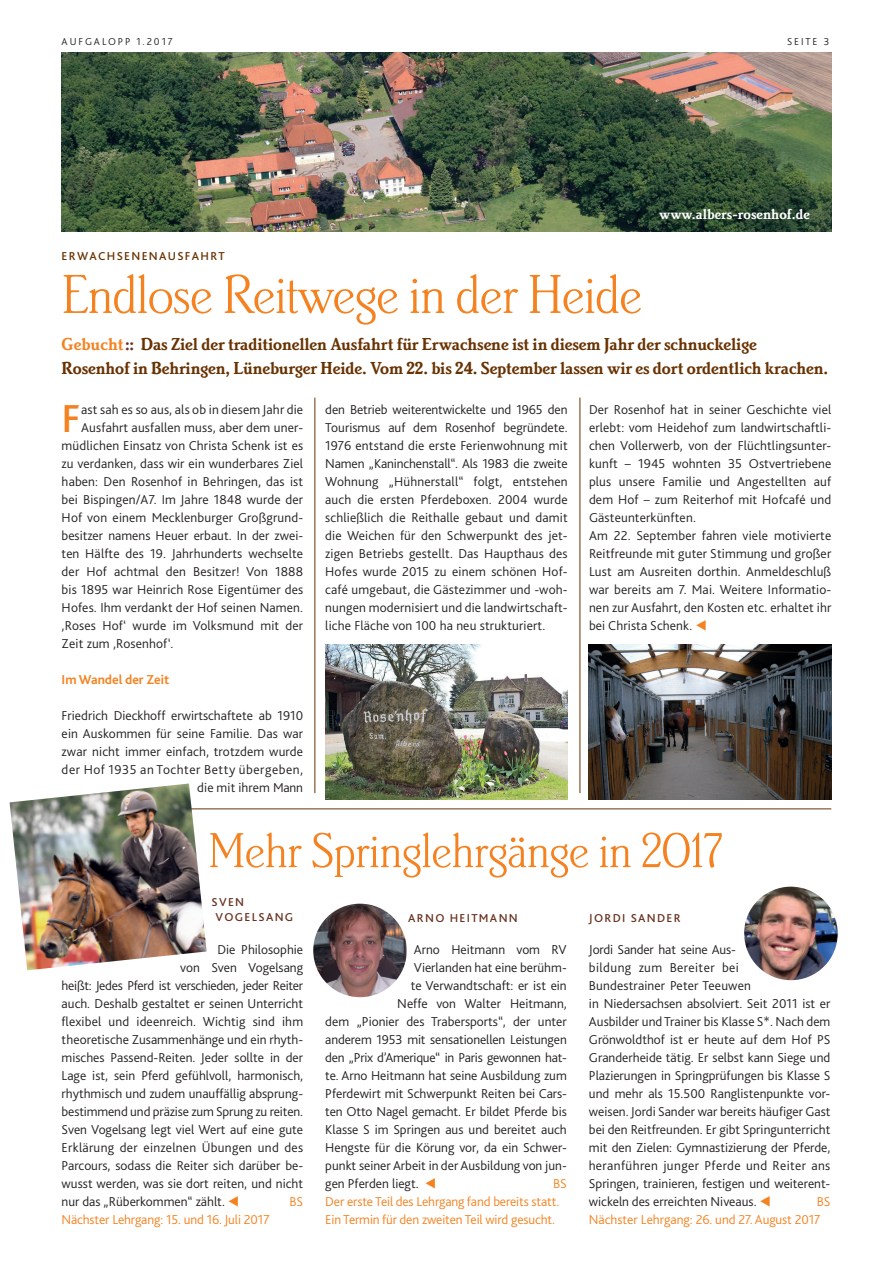
<style>
.page{position:relative;width:893px;height:1263px;background:#fff}
.page>*{position:absolute;margin:0;border:0;box-sizing:border-box;transform-origin:0 0}
.t1{font:57px "Brighton Light Plain";letter-spacing:-.015em;color:#f58220}
.t2{font:51px "Brighton Light Plain";letter-spacing:-.01em;color:#f58220}
.t3{font:500 40.8px "Bliss 2";color:#f58220}
.t4{font:18px/24px "Brighton Bold Plain";letter-spacing:-.01em;color:#683202}
.t5{font:15px "Brighton Bold Plain";color:#fff}
.t6{font:300 13.5px/18px "Bliss 2";color:#231f20}
.t7{font:300 13.5px/18px "Bliss 2";letter-spacing:-.01em;color:#f58220}
.t8{font:300 13.5px "Bliss 2";letter-spacing:-.02em;color:#231f20}
.t9{font:300 13.5px "Bliss 2";letter-spacing:.02em;color:#231f20}
.t10{font:700 13.5px "Bliss 2";letter-spacing:-.005em;color:#f58220}
.t11{font:500 12px/15px "Bliss 2";letter-spacing:.11em;color:#693221}
.t12{font:500 12px "Bliss 2";letter-spacing:.11em;color:#683202}
.t13{font:300 10.5px "Bliss 2";letter-spacing:.18em;color:#231f20}
.s1{color:#f58220}
.s2{color:#693221}
</style>
<div class="page">
<hr style="left:315px;top:398px;width:1px;height:395px;background:#683202">
<img style="left:325px;top:644px;width:243px;height:155px">
<img style="left:62px;top:52px;width:769px;height:180px">
<img style="left:589px;top:644px;width:242px;height:155px">
<hr style="left:62px;top:809px;width:769px;height:1px;background:#683202">
<img style="left:744px;top:887px;width:94px;height:93px;border-radius:47px">
<hr style="left:580px;top:398px;width:1px;height:395px;background:#683202">
<img style="left:313px;top:904px;width:94px;height:93px;border-radius:47px">
<img style="left:10px;top:783px;width:197px;height:187px">
<p class="t13" style="left:62px;top:35px;width:113px">AUFGALOPP 1.2017</p>
<p class="t13" style="left:787px;top:35px;width:44px">SEITE 3</p>
<p class="t5" style="left:659px;top:205px;width:152px">www.albers-rosenhof.de</p>
<p class="t12" style="left:62px;top:249px;width:165px">ERWACHSENENAUSFAHRT</p>
<h1 class="t1" style="left:62px;top:264px;width:582px">Endlose Reitwege in der Heide</h1>
<h3 class="t4" style="left:62px;top:332px;width:768px"><span class="s1">Gebucht</span><span class="s2">::</span> Das Ziel der traditionellen Ausfahrt für Erwachsene ist in diesem Jahr der schnuckelige<br>Rosenhof in Behringen, Lüneburger Heide. Vom 22. bis 24. September lassen wir es dort ordentlich krachen.</h3>
<p class="t6" style="left:325px;top:400px;width:244px;text-align:justify">den Betrieb weiterentwickelte und 1965 den Tourismus auf dem Rosenhof begründete.<br>1976 entstand die erste Ferienwohnung mit Namen „Kaninchenstall“. Als 1983 die zweite Wohnung „Hühnerstall“ folgt, entstehen auch die ersten Pferdeboxen. 2004 wurde schließlich die Reithalle gebaut und damit die Weichen für den Schwerpunkt des jet&shy;zigen Betriebs gestellt. Das Haupthaus des Hofes wurde 2015 zu einem schönen Hof&shy;café umgebaut, die Gästezimmer und -woh&shy;nungen modernisiert und die landwirtschaft&shy;liche Fläche von 100 ha neu strukturiert.</p>
<h3 class="t3" style="left:62px;top:393px;width:21px">F</h3>
<p class="t6" style="left:81px;top:400px;width:223px">ast sah es so aus, als ob in diesem Jahr die</p>
<p class="t6" style="left:589px;top:400px;width:244px">Der Rosenhof hat in seiner Geschichte viel erlebt: vom Heidehof zum landwirtschaftli&shy;chen Vollerwerb, von der Flüchtlingsunter&shy;kunft – 1945 wohnten 35 Ostvertriebene plus unsere Familie und Angestellten auf dem Hof – zum Reiterhof mit Hofcafé und Gästeunterkünften.<br>Am 22. September fahren viele motivierte Reitfreunde mit guter Stimmung und großer Lust am Ausreiten dorthin. Anmeldeschluß war bereits am 7. Mai. Weitere Informatio&shy;nen zur Ausfahrt, den Kosten etc. erhaltet ihr bei Christa Schenk.</p>
<p class="t6" style="left:81px;top:418px;width:223px">Ausfahrt ausfallen muss, aber dem uner-</p>
<p class="t6" style="left:62px;top:436px;width:243px">müdlichen Einsatz von Christa Schenk ist es</p>
<p class="t6" style="left:62px;top:454px;width:243px">zu verdanken, dass wir ein wunderbares Ziel</p>
<p class="t6" style="left:62px;top:472px;width:243px">haben: Den Rosenhof in Behringen, das ist</p>
<p class="t6" style="left:62px;top:490px;width:243px">bei Bispingen/A7. Im Jahre 1848 wurde der</p>
<p class="t6" style="left:62px;top:508px;width:243px">Hof von einem Mecklenburger Großgrund-</p>
<p class="t6" style="left:62px;top:526px;width:243px">besitzer namens Heuer erbaut. In der zwei-</p>
<p class="t6" style="left:62px;top:544px;width:243px">ten Hälfte des 19. Jahrhunderts wechselte</p>
<p class="t6" style="left:62px;top:562px;width:243px">der Hof achtmal den Besitzer! Von 1888</p>
<p class="t6" style="left:62px;top:580px;width:243px">bis 1895 war Heinrich Rose Eigentümer des</p>
<p class="t6" style="left:62px;top:598px;width:243px">Hofes. Ihm verdankt der Hof seinen Namen.</p>
<p class="t6" style="left:62px;top:616px;width:243px">‚Roses Hof‘ wurde im Volksmund mit der</p>
<p class="t6" style="left:62px;top:634px;width:113px">Zeit zum ‚Rosenhof‘.</p>
<p class="t10" style="left:62px;top:671px;width:109px">Im Wandel der Zeit</p>
<p class="t6" style="left:62px;top:706px;width:243px;text-align:right">Friedrich Dieckhoff erwirtschaftete ab 1910 ein Auskommen für seine Familie. Das war zwar nicht immer einfach, trotzdem wurde der Hof 1935 an Tochter Betty übergeben, die mit ihrem Mann</p>
<h2 class="t2" style="left:208px;top:823px;width:515px">Mehr Springlehrgänge in 2017</h2>
<p class="t11" style="left:215px;top:894px;width:79px;text-indent:-4px">SVEN<br>VOGELSANG</p>
<p class="t6" style="left:217px;top:940px;width:87px">Die Philosophie</p>
<p class="t6" style="left:180px;top:958px;width:124px">von Sven Vogelsang</p>
<p class="t8" style="left:62px;top:977px;width:243px">heißt: Jedes Pferd ist verschieden, jeder Reiter</p>
<p class="t6" style="left:62px;top:994px;width:243px">auch. Deshalb gestaltet er seinen Unterricht</p>
<p class="t6" style="left:62px;top:1012px;width:243px">flexibel und ideenreich. Wichtig sind ihm</p>
<p class="t6" style="left:62px;top:1030px;width:243px">theoretische Zusammenhänge und ein rhyth-</p>
<p class="t6" style="left:62px;top:1048px;width:243px">misches Passend-Reiten. Jeder sollte in der</p>
<p class="t6" style="left:62px;top:1066px;width:243px">Lage ist, sein Pferd gefühlvoll, harmonisch,</p>
<p class="t6" style="left:62px;top:1084px;width:243px">rhythmisch und zudem unauffällig absprung-</p>
<p class="t6" style="left:62px;top:1102px;width:243px">bestimmend und präzise zum Sprung zu reiten.</p>
<p class="t6" style="left:62px;top:1120px;width:243px">Sven Vogelsang legt viel Wert auf eine gute</p>
<p class="t9" style="left:62px;top:1139px;width:243px">Erklärung der einzelnen Übungen und des</p>
<p class="t6" style="left:62px;top:1156px;width:243px">Parcours, sodass die Reiter sich darüber be-</p>
<p class="t6" style="left:62px;top:1174px;width:243px">wusst werden, was sie dort reiten, und nicht</p>
<p class="t6" style="left:62px;top:1192px;width:165px">nur das „Rüberkommen“ zählt.</p>
<p class="t7" style="left:289px;top:1192px;width:15px">BS</p>
<p class="t7" style="left:62px;top:1210px;width:209px">Nächster Lehrgang: 15. und 16. Juli 2017</p>
<p class="t11" style="left:408px;top:910px;width:111px">ARNO HEITMANN</p>
<p class="t6" style="left:414px;top:940px;width:154px">Arno Heitmann vom RV</p>
<p class="t6" style="left:414px;top:958px;width:155px">Vierlanden hat eine berühm-</p>
<p class="t6" style="left:411px;top:976px;width:157px">te Verwandtschaft: er ist ein</p>
<p class="t6" style="left:397px;top:994px;width:171px">Neffe von Walter Heitmann,</p>
<p class="t6" style="left:325px;top:1012px;width:243px">dem „Pionier des Trabersports“, der unter</p>
<p class="t6" style="left:325px;top:1030px;width:243px">anderem 1953 mit sensationellen Leistungen</p>
<p class="t8" style="left:325px;top:1049px;width:243px">den „Prix d’Amerique“ in Paris gewonnen hat-</p>
<p class="t6" style="left:325px;top:1066px;width:243px">te. Arno Heitmann hat seine Ausbildung zum</p>
<p class="t6" style="left:325px;top:1084px;width:243px">Pferdewirt mit Schwerpunkt Reiten bei Cars-</p>
<p class="t6" style="left:325px;top:1102px;width:243px">ten Otto Nagel gemacht. Er bildet Pferde bis</p>
<p class="t6" style="left:325px;top:1120px;width:243px">Klasse S im Springen aus und bereitet auch</p>
<p class="t6" style="left:325px;top:1138px;width:243px">Hengste für die Körung vor, da ein Schwer-</p>
<p class="t6" style="left:325px;top:1156px;width:243px">punkt seiner Arbeit in der Ausbildung von jun-</p>
<p class="t6" style="left:325px;top:1174px;width:95px">gen Pferden liegt.</p>
<p class="t7" style="left:325px;top:1174px;width:243px;text-indent:228px">BS<br>Der erste Teil des Lehrgang fand bereits statt.<br>Ein Termin für den zweiten Teil wird gesucht.</p>
<p class="t11" style="left:589px;top:910px;width:93px">JORDI SANDER</p>
<p class="t6" style="left:589px;top:940px;width:243px">Jordi Sander hat seine Aus-<br>bildung zum Bereiter bei<br>Bundestrainer Peter Teeuwen<br>in Niedersachsen absolviert. Seit 2011 ist er Ausbilder und Trainer bis Klasse S*. Nach dem Grönwoldthof ist er heute auf dem Hof PS Granderheide tätig. Er selbst kann Siege und Plazierungen in Springprüfungen bis Klasse S und mehr als 15.500 Ranglistenpunkte vor&shy;weisen. Jordi Sander war bereits häufiger Gast bei den Reitfreunden. Er gibt Springunterricht mit den Zielen: Gymnastizierung der Pferde, heranführen junger Pferde und Reiter ans Springen, trainieren, festigen und weiterent&shy;wickeln des erreichten Niveaus.</p>
<p class="t7" style="left:589px;top:1192px;width:243px;text-indent:228px">BS<br>Nächster Lehrgang: 26. und 27. August 2017</p>
</div>
